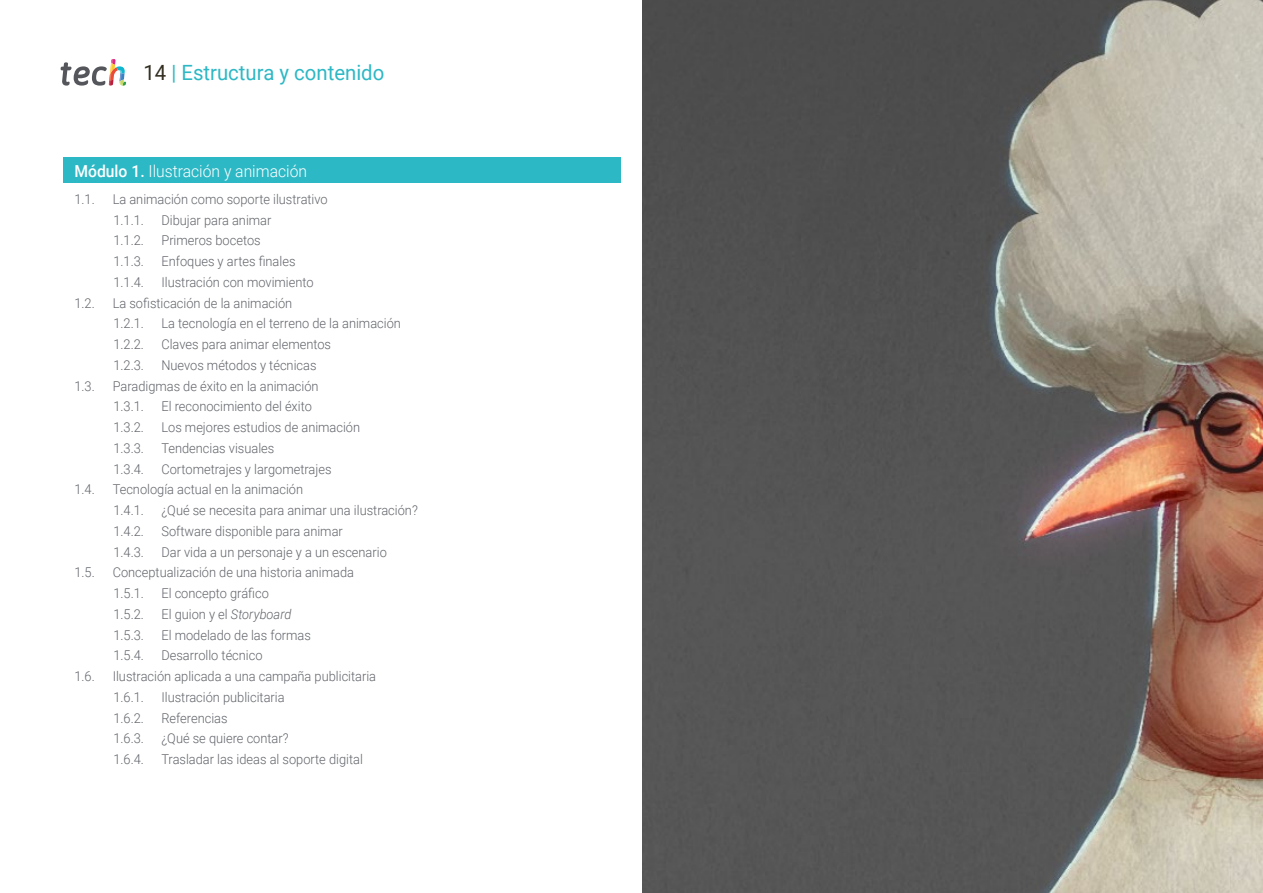
<style>
.page{position:relative;width:1263px;height:893px;background:#fff}
.page>*{position:absolute;margin:0;border:0;box-sizing:border-box;transform-origin:0 0}
.t1{font:21px "Roboto";color:#2db8c5}
.t2{font:300 16.5px "Roboto";color:#fff;scale:.95 1}
.t3{font:300 13.5px/20.7px "Roboto";color:#61646a;scale:.95 1}
.s1{color:#312e20}
.s2{font-weight:500}
.s3{font-style:italic}
</style>
<div class="page">
<svg style="left:61px;top:59px;width:65px;height:27px"></svg>
<div style="left:63px;top:158px;width:558px;height:25px;background:#2db8c5"></div>
<img style="left:642px;top:0;width:621px;height:893px">
<h1 class="t1" style="left:144px;top:57px;width:242px"><span class="s1">14</span> | Estructura y contenido</h1>
<p class="t2" style="left:74px;top:159px;width:246px"><span class="s2">Módulo 1.</span> Ilustración y animación</p>
<p class="t3" style="left:74px;top:188px;width:23px">1.1.</p>
<p class="t3" style="left:113px;top:188px;width:228px">La animación como soporte ilustrativo<br>1.1.1.</p>
<p class="t3" style="left:161px;top:209px;width:117px">Dibujar para animar</p>
<p class="t3" style="left:113px;top:230px;width:34px">1.1.2.</p>
<p class="t3" style="left:161px;top:230px;width:106px">Primeros bocetos</p>
<p class="t3" style="left:113px;top:250px;width:34px">1.1.3.</p>
<p class="t3" style="left:161px;top:250px;width:143px">Enfoques y artes finales</p>
<p class="t3" style="left:113px;top:271px;width:34px">1.1.4.</p>
<p class="t3" style="left:161px;top:271px;width:162px">Ilustración con movimiento</p>
<p class="t3" style="left:74px;top:292px;width:23px">1.2.</p>
<p class="t3" style="left:113px;top:292px;width:191px">La sofisticación de la animación<br>1.2.1.</p>
<p class="t3" style="left:161px;top:313px;width:254px">La tecnología en el terreno de la animación</p>
<p class="t3" style="left:113px;top:333px;width:34px">1.2.2.</p>
<p class="t3" style="left:161px;top:333px;width:180px">Claves para animar elementos</p>
<p class="t3" style="left:113px;top:354px;width:34px">1.2.3.</p>
<p class="t3" style="left:161px;top:354px;width:165px">Nuevos métodos y técnicas</p>
<p class="t3" style="left:74px;top:375px;width:23px">1.3.</p>
<p class="t3" style="left:113px;top:375px;width:218px">Paradigmas de éxito en la animación<br>1.3.1.</p>
<p class="t3" style="left:161px;top:396px;width:160px">El reconocimiento del éxito</p>
<p class="t3" style="left:113px;top:416px;width:34px">1.3.2.</p>
<p class="t3" style="left:161px;top:416px;width:211px">Los mejores estudios de animación</p>
<p class="t3" style="left:113px;top:437px;width:34px">1.3.3.</p>
<p class="t3" style="left:161px;top:437px;width:120px">Tendencias visuales</p>
<p class="t3" style="left:113px;top:458px;width:34px">1.3.4.</p>
<p class="t3" style="left:161px;top:458px;width:181px">Cortometrajes y largometrajes</p>
<p class="t3" style="left:74px;top:479px;width:23px">1.4.</p>
<p class="t3" style="left:113px;top:479px;width:202px">Tecnología actual en la animación<br>1.4.1.</p>
<p class="t3" style="left:161px;top:499px;width:271px">¿Qué se necesita para animar una ilustración?</p>
<p class="t3" style="left:113px;top:520px;width:34px">1.4.2.</p>
<p class="t3" style="left:161px;top:520px;width:192px">Software disponible para animar</p>
<p class="t3" style="left:113px;top:541px;width:34px">1.4.3.</p>
<p class="t3" style="left:161px;top:541px;width:239px">Dar vida a un personaje y a un escenario</p>
<p class="t3" style="left:74px;top:562px;width:23px">1.5.</p>
<p class="t3" style="left:113px;top:562px;width:256px">Conceptualización de una historia animada<br>1.5.1.</p>
<p class="t3" style="left:161px;top:582px;width:115px">El concepto gráfico</p>
<p class="t3" style="left:113px;top:603px;width:34px">1.5.2.</p>
<p class="t3" style="left:161px;top:603px;width:138px">El guion y el <span class="s3">Storyboard</span></p>
<p class="t3" style="left:113px;top:624px;width:34px">1.5.3.</p>
<p class="t3" style="left:161px;top:624px;width:159px">El modelado de las formas</p>
<p class="t3" style="left:113px;top:645px;width:34px">1.5.4.</p>
<p class="t3" style="left:161px;top:645px;width:108px">Desarrollo técnico</p>
<p class="t3" style="left:74px;top:665px;width:23px">1.6.</p>
<p class="t3" style="left:113px;top:665px;width:279px">Ilustración aplicada a una campaña publicitaria<br>1.6.1.</p>
<p class="t3" style="left:161px;top:686px;width:131px">Ilustración publicitaria</p>
<p class="t3" style="left:113px;top:707px;width:34px">1.6.2.</p>
<p class="t3" style="left:161px;top:707px;width:71px">Referencias</p>
<p class="t3" style="left:113px;top:728px;width:34px">1.6.3.</p>
<p class="t3" style="left:161px;top:728px;width:135px">¿Qué se quiere contar?</p>
<p class="t3" style="left:113px;top:748px;width:34px">1.6.4.</p>
<p class="t3" style="left:161px;top:748px;width:214px">Trasladar las ideas al soporte digital</p>
</div>
